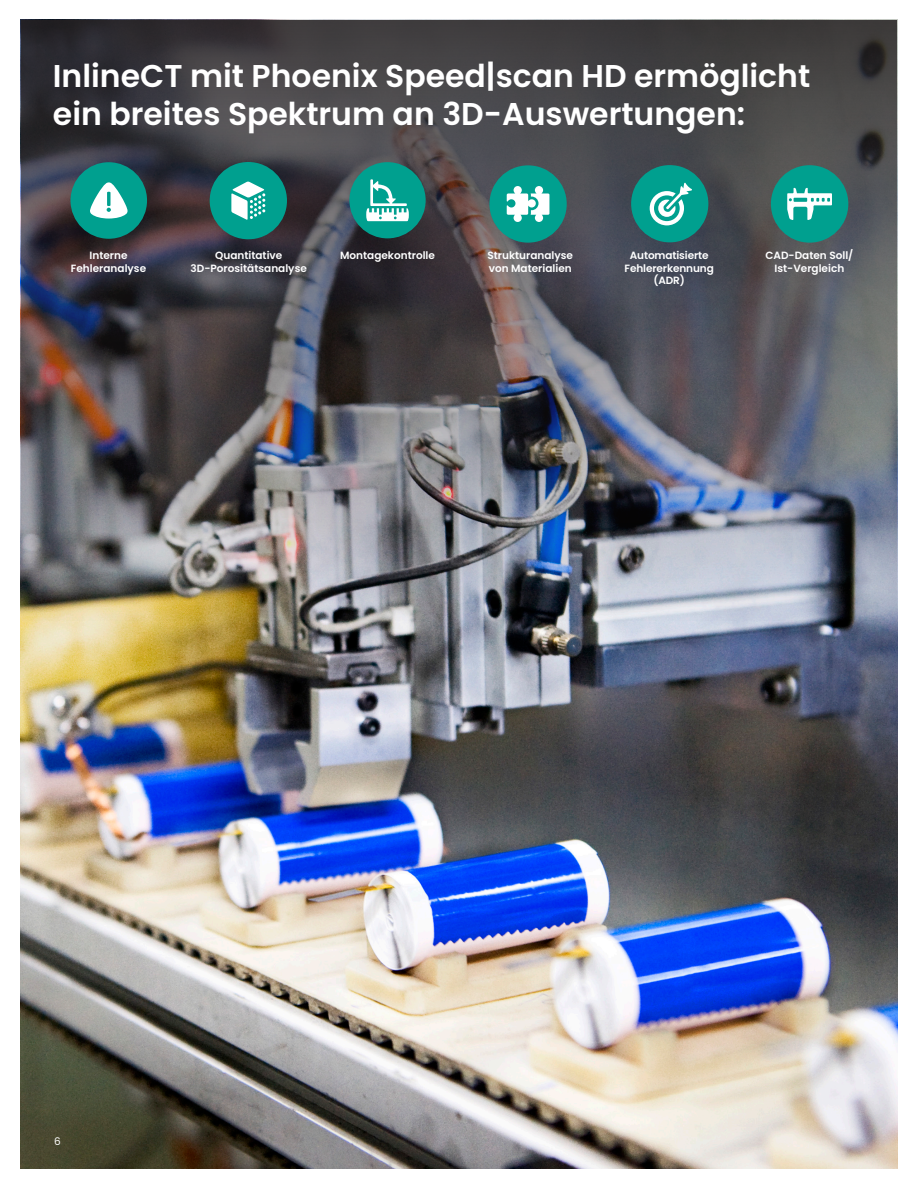
<style>
.page{position:relative;width:918px;height:1188px;background:#fff}
.page>*{position:absolute;margin:0;border:0;box-sizing:border-box;transform-origin:0 0}
._21pt-subhead{font:600 31.5px/37.8px "Poppins";color:#fff}
._7pt-caption{font:600 10.5px/12.8px "Poppins";color:#fff;text-align:center}
._7pt-caption-2{font:10.5px "Poppins";color:#fff}
</style>
<div class="page">
<img style="left:21px;top:19px;width:876px;height:1150px">
<img style="left:21px;top:20px;width:876px;height:600px">
<div style="left:71px;top:162px;width:76px;height:77px;background:#00a08f;border-radius:50%"></div>
<svg style="left:90px;top:182px;width:38px;height:37px"></svg>
<div style="left:210px;top:162px;width:77px;height:77px;background:#00a08f;border-radius:50%"></div>
<svg style="left:231px;top:182px;width:34px;height:38px"></svg>
<div style="left:349px;top:162px;width:77px;height:76px;background:#00a08f;border-radius:50%"></div>
<svg style="left:366px;top:179px;width:43px;height:42px"></svg>
<div style="left:489px;top:165px;width:78px;height:78px;background:#00a08f;border-radius:50%"></div>
<svg style="left:507px;top:186px;width:42px;height:36px"></svg>
<div style="left:631px;top:165px;width:77px;height:77px;background:#00a08f;border-radius:50%"></div>
<svg style="left:650px;top:183px;width:42px;height:42px"></svg>
<div style="left:771px;top:165px;width:77px;height:78px;background:#00a08f;border-radius:50%"></div>
<svg style="left:787px;top:188px;width:45px;height:32px"></svg>
<p class="_21pt-subhead" style="left:53px;top:57px;width:759px">InlineCT mit Phoenix Speed|scan HD ermöglicht ein breites Spektrum an 3D-Auswertungen:</p>
<p class="_7pt-caption" style="left:71px;top:249px;width:77px">Interne<br>Fehleranalyse</p>
<p class="_7pt-caption" style="left:191px;top:249px;width:118px">Quantitative<br>3D-Porositätsanalyse</p>
<p class="_7pt-caption" style="left:340px;top:249px;width:96px">Montagekontrolle</p>
<p class="_7pt-caption" style="left:625px;top:249px;width:91px">Automatisierte<br>Fehlererkennung (ADR)</p>
<p class="_7pt-caption" style="left:765px;top:249px;width:89px">CAD-Daten Soll/<br>Ist-Vergleich</p>
<p class="_7pt-caption" style="left:487px;top:249px;width:87px;text-align:left">Strukturanalyse von Materialien</p>
<p class="_7pt-caption-2" style="left:54px;top:1135px;width:8px">6</p>
</div>
